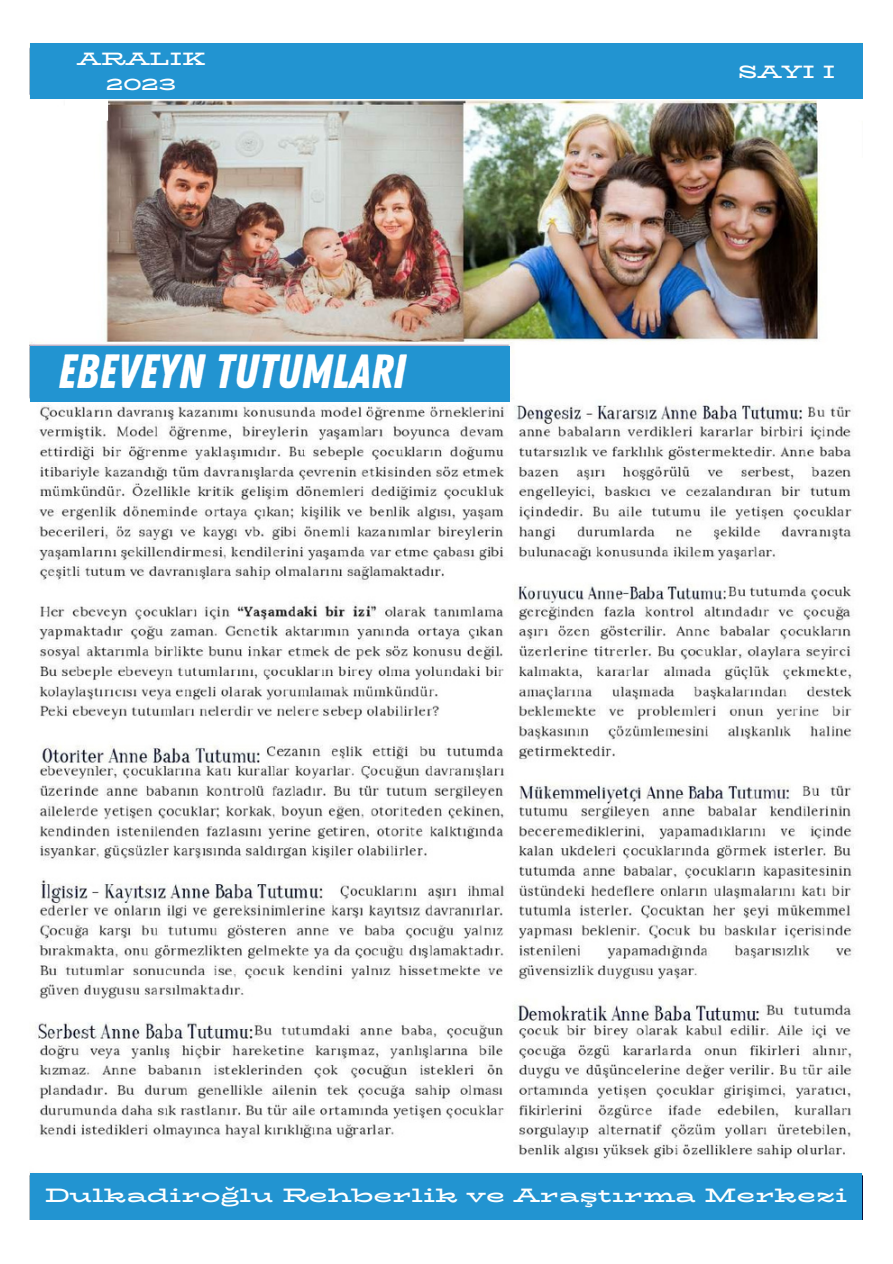
<style>
.page{position:relative;width:893px;height:1264px;background:#fff}
.page>*{position:absolute;margin:0;border:0;box-sizing:border-box;transform-origin:0 0}
.t1{font:48px "Zing Rust Base";color:#fff}
.t2{font:700 19.5px "Bio Rhyme Expanded";color:#fff}
.t3{font:700 18px/24.8px "Bio Rhyme Expanded";color:#fff;text-align:center}
</style>
<div class="page">
<img style="left:30px;top:43px;width:824px;height:1176px">
<svg style="left:65px;top:99px;width:43px;height:22px"></svg>
<svg style="left:816px;top:99px;width:38px;height:22px"></svg>
<svg style="left:849px;top:157px;width:5px;height:196px"></svg>
<div style="left:31px;top:43px;width:831px;height:56px;background:#2294d1"></div>
<div style="left:31px;top:346px;width:479px;height:56px;background:#2294d1"></div>
<div style="left:31px;top:1173px;width:831px;height:46px;background:#2294d1"></div>
<p class="t3" style="left:77px;top:46px;width:129px">ARALIK<br>2023</p>
<p class="t1" style="left:58px;top:343px;width:349px">EBEVEYN TUTUMLARI</p>
<p class="t3" style="left:737px;top:59px;width:99px">SAYI I</p>
<p class="t2" style="left:45px;top:1179px;width:801px">Dulkadiroğlu Rehberlik ve Araştırma Merkezi</p>
</div>
